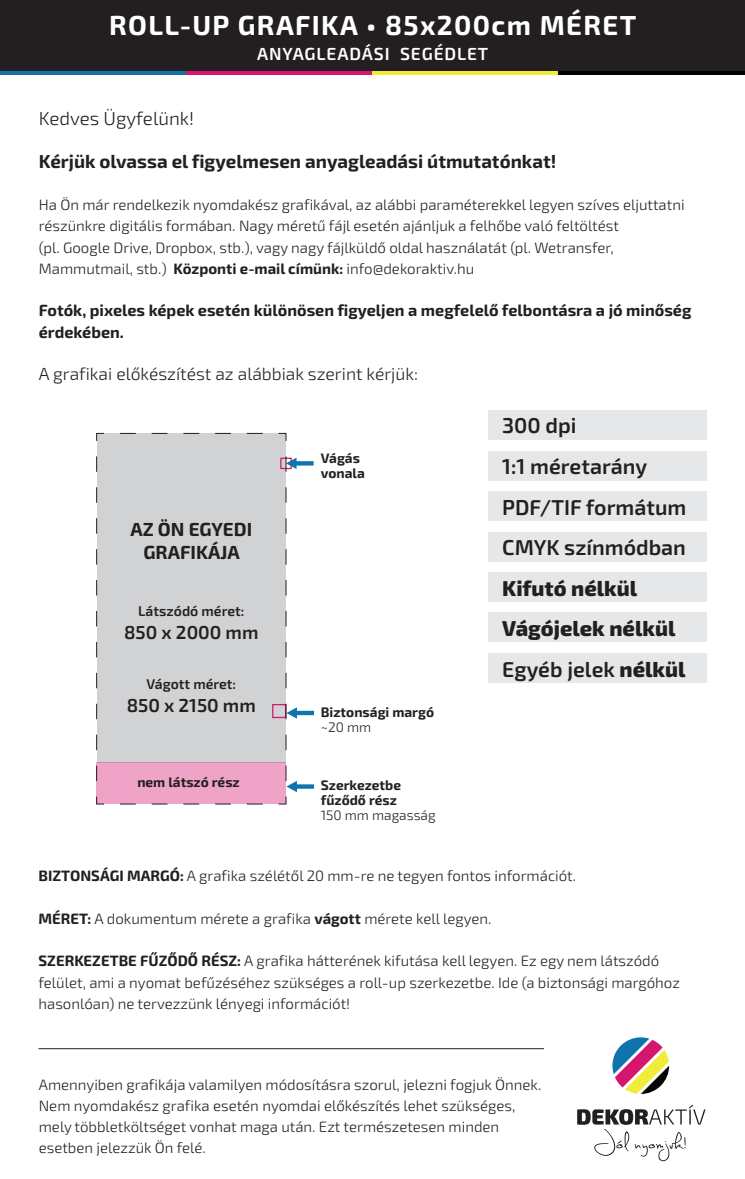
<style>
.page{position:relative;width:745px;height:1179px;background:#fff}
.page>*{position:absolute;margin:0;border:0;box-sizing:border-box;transform-origin:0 0}
.t1{font:700 27.5px "Exo 2";letter-spacing:.05em;color:#fff}
.t2{font:600 21.5px/40.6px "Exo 2";color:#231f20}
.t3{font:800 21.5px/40.6px "Exo 2";color:#231f20}
.t4{font:700 19px/22.8px "Exo 2";color:#231f20;text-align:center}
.t5{font:700 18.75px "Exo 2";color:#231f20}
.t6{font:600 18.75px "Exo 2";color:#231f20}
.t7{font:300 18.75px "Exo 2";color:#231f20}
.t8{font:300 17.5px "Exo 2";color:#231f20}
.t9{font:600 17.5px "Exo 2";letter-spacing:.05em;color:#fff}
.t10{font:700 16.25px/21.2px "Exo 2";color:#231f20}
.t11{font:300 15px/21.2px "Exo 2";color:#231f20}
.t12{font:600 14.12px "Exo 2";color:#231f20}
.t13{font:700 13.75px/15px "Exo 2";color:#231f20}
.t14{font:300 13.75px "Exo 2";color:#231f20}
.s1{font-weight:700}
.s2{font-weight:600}
</style>
<div class="page">
<div style="left:0;top:0;width:744px;height:71px;background:#231f20"></div>
<hr style="left:0;top:71px;width:186px;height:4px;background:#0f73ae">
<hr style="left:186px;top:71px;width:186px;height:4px;background:#d61571">
<hr style="left:372px;top:71px;width:186px;height:4px;background:#f1eb39">
<hr style="left:558px;top:71px;width:186px;height:4px;background:#000001">
<svg style="left:577px;top:1105px;width:128px;height:56px"></svg>
<svg style="left:612px;top:1037px;width:56px;height:57px"></svg>
<div style="left:487px;top:410px;width:219px;height:30px;background:#e6e7e9"></div>
<div style="left:487px;top:451px;width:219px;height:29px;background:#e6e7e9"></div>
<div style="left:487px;top:491px;width:219px;height:30px;background:#e6e7e9"></div>
<div style="left:487px;top:532px;width:219px;height:29px;background:#e6e7e9"></div>
<div style="left:487px;top:572px;width:219px;height:30px;background:#e6e7e9"></div>
<div style="left:487px;top:613px;width:219px;height:29px;background:#e6e7e9"></div>
<div style="left:487px;top:653px;width:219px;height:29px;background:#e6e7e9"></div>
<div style="left:97px;top:433px;width:189px;height:329px;background:#d1d2d4"></div>
<div style="left:272px;top:704px;width:14px;height:14px;border:1px solid #d61571"></div>
<div style="left:97px;top:762px;width:189px;height:42px;background:#efa4c7"></div>
<svg style="left:120px;top:804px;width:142px;height:1px"></svg>
<svg style="left:96px;top:796px;width:9px;height:9px"></svg>
<svg style="left:96px;top:456px;width:1px;height:325px"></svg>
<svg style="left:96px;top:433px;width:9px;height:8px"></svg>
<svg style="left:120px;top:433px;width:143px;height:1px"></svg>
<svg style="left:278px;top:433px;width:8px;height:8px"></svg>
<svg style="left:278px;top:456px;width:36px;height:349px"></svg>
<hr style="left:39px;top:1048px;width:504px;height:1px;background:#231f20">
<h1 class="t1" style="left:109px;top:9px;width:528px">ROLL-UP GRAFIKA • 85x200cm MÉRET</h1>
<p class="t9" style="left:257px;top:43px;width:233px">ANYAGLEADÁSI SEGÉDLET</p>
<p class="t7" style="left:39px;top:108px;width:157px">Kedves Ügyfelünk!</p>
<p class="t5" style="left:39px;top:150px;width:518px">Kérjük olvassa el figyelmesen anyagleadási útmutatónkat!</p>
<p class="t11" style="left:39px;top:194px;width:646px">Ha Ön már rendelkezik nyomdakész grafikával, az alábbi paraméterekkel legyen szíves eljuttatni részünkre digitális formában. Nagy méretű fájl esetén ajánljuk a felhőbe való feltöltést<br>(pl. Google Drive, Dropbox, stb.), vagy nagy fájlküldő oldal használatát (pl. Wetransfer, Mammutmail, stb.) <span class="s1">Központi e-mail címünk:</span> info@dekoraktiv.hu</p>
<p class="t10" style="left:39px;top:300px;width:653px">Fotók, pixeles képek esetén különösen figyeljen a megfelelő felbontásra a jó minőség érdekében.</p>
<p class="t8" style="left:39px;top:364px;width:380px">A grafikai előkészítést az alábbiak szerint kérjük:</p>
<p class="t4" style="left:130px;top:519px;width:123px">AZ ÖN EGYEDI<br>GRAFIKÁJA</p>
<p class="t12" style="left:138px;top:603px;width:107px">Látszódó méret:</p>
<p class="t6" style="left:124px;top:621px;width:136px">850 x 2000 mm</p>
<p class="t12" style="left:146px;top:676px;width:91px">Vágott méret:</p>
<p class="t6" style="left:127px;top:694px;width:130px">850 x 2150 mm</p>
<p class="t13" style="left:137px;top:774px;width:104px">nem látszó rész</p>
<p class="t13" style="left:320px;top:451px;width:46px">Vágás vonala</p>
<p class="t13" style="left:320px;top:704px;width:115px">Biztonsági margó</p>
<p class="t14" style="left:320px;top:719px;width:52px">~20 mm</p>
<p class="t13" style="left:320px;top:778px;width:82px">Szerkezetbe fűződő rész</p>
<p class="t14" style="left:320px;top:807px;width:116px">150 mm magasság</p>
<h2 class="t2" style="left:502px;top:406px;width:185px">300 dpi<br>1:1 méretarány<br>PDF/TIF formátum<br>CMYK színmódban</h2>
<h2 class="t3" style="left:502px;top:568px;width:185px">Kifutó nélkül<br>Vágójelek nélkül<br><span class="s2">Egyéb jelek</span> nélkül</h2>
<p class="t11" style="left:39px;top:866px;width:538px"><span class="s1">BIZTONSÁGI MARGÓ:</span> A grafika szélétől 20 mm-re ne tegyen fontos információt.</p>
<p class="t11" style="left:39px;top:908px;width:454px"><span class="s1">MÉRET:</span> A dokumentum mérete a grafika <span class="s1">vágott</span> mérete kell legyen.</p>
<p class="t11" style="left:39px;top:951px;width:642px"><span class="s1">SZERKEZETBE FŰZŐDŐ RÉSZ:</span> A grafika hátterének kifutása kell legyen. Ez egy nem látszódó felület, ami a nyomat befűzéséhez szükséges a roll-up szerkezetbe. Ide (a biztonsági margóhoz hasonlóan) ne tervezzünk lényegi információt!</p>
<p class="t11" style="left:39px;top:1074px;width:504px">Amennyiben grafikája valamilyen módosításra szorul, jelezni fogjuk Önnek.<br>Nem nyomdakész grafika esetén nyomdai előkészítés lehet szükséges, mely többletköltséget vonhat maga után. Ezt természetesen minden esetben jelezzük Ön felé.</p>
</div>
